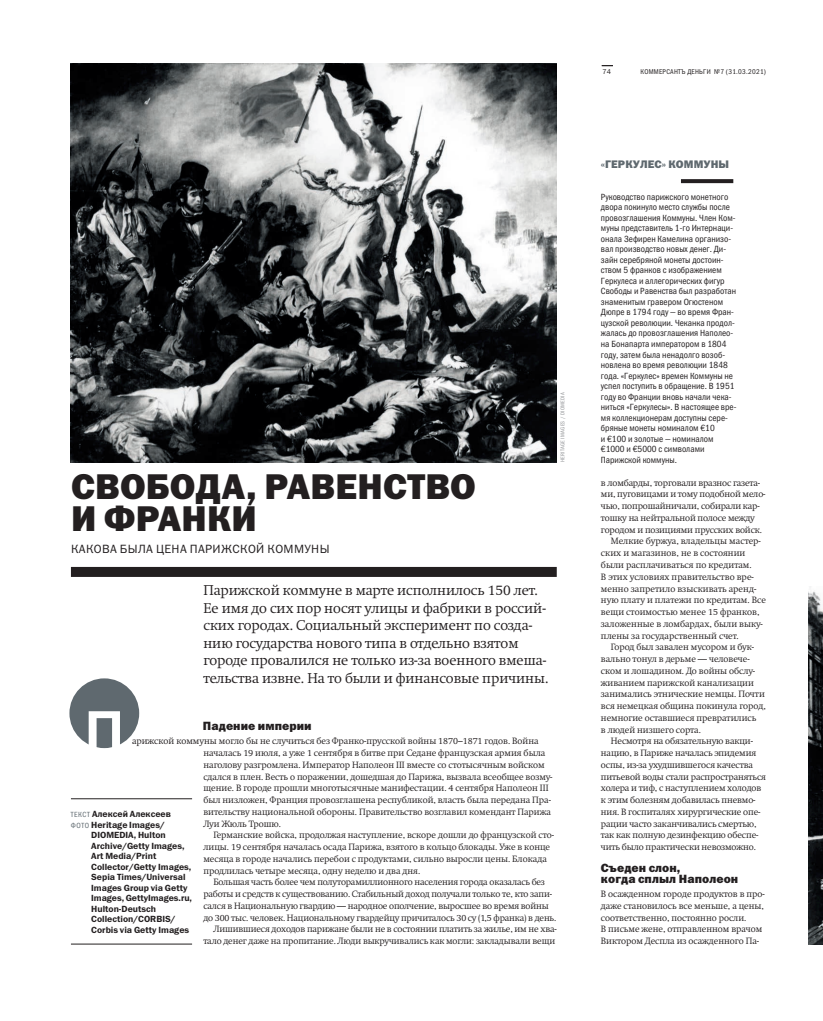
<style>
.page{position:relative;width:823px;height:1021px;background:#fff}
.page>*{position:absolute;margin:0;border:0;box-sizing:border-box;transform-origin:0 0}
.t1{font:36px/32px "Franklin Gothic Heavy ITC";color:#231f20}
.t2{font:14px/17.5px "Swift Light C";color:#231f20}
.t3{font:12px/11.7px "Franklin Gothic Heavy ITC";letter-spacing:.005em;color:#231f20}
.t4{font:12px "Franklin Gothic Book ITC";letter-spacing:.03em;color:#231f20}
.t5{font:11px "Franklin Gothic Heavy ITC";letter-spacing:.01em;color:#5f696f}
.t6{font:9px/11.8px "Swift Light C";letter-spacing:-.005em;color:#231f20}
.t7{font:9px/10.5px "Franklin Gothic Book Cond ITC";color:#231f20}
.t8{font:9px "Franklin Gothic Demi ITC";color:#231f20}
.t9{font:7px "Franklin Gothic Book Cond ITC";letter-spacing:.035em;color:#231f20}
.t10{font:7px "Franklin Gothic Book ITC";color:#231f20}
.t11{font:5.5px "Franklin Gothic Book Cond ITC";letter-spacing:.04em;color:#939598}
.s1{font-family:"Franklin Gothic Book Cond ITC";font-size:7.5px;color:#5f696f}
</style>
<div class="page">
<hr style="left:71px;top:943px;width:121px;height:1px;background:#231f20">
<div style="left:71px;top:567px;width:485px;height:10px;background:#231f20"></div>
<hr style="left:71px;top:798px;width:121px;height:1px;background:#231f20">
<svg style="left:681px;top:179px;width:51px;height:4px"></svg>
<div style="left:69px;top:678px;width:70px;height:70px;background:#5f696f;border-radius:50%"></div>
<svg style="left:89px;top:711px;width:31px;height:37px"></svg>
<img style="left:71px;top:63px;width:485px;height:399px">
<img style="left:808px;top:587px;width:14px;height:357px">
<h1 class="t1" style="left:71px;top:471px;width:406px">СВОБОДА, РАВЕНСТВО<br>И ФРАНКИ</h1>
<h3 class="t4" style="left:71px;top:541px;width:260px">КАКОВА БЫЛА ЦЕНА ПАРИЖСКОЙ КОММУНЫ</h3>
<p class="t2" style="left:203px;top:581px;width:346px">Парижской коммуне в марте исполнилось 150 лет.<br>Ее имя до сих пор носят улицы и фабрики в россий&shy;ских городах. Социальный эксперимент по созда&shy;нию государства нового типа в отдельно взятом городе провалился не только из-за военного вмеша&shy;тельства извне. На то были и финансовые причины.</p>
<p class="t11" style="left:559px;top:462px;width:71px;rotate:-90deg">HERITAGE IMAGES / DIOMEDIA</p>
<h3 class="t3" style="left:203px;top:721px;width:110px">Падение империи</h3>
<p class="t6" style="left:203px;top:735px;width:350px;text-indent:-71px">арижской коммуны могло бы не случиться без Франко-прусской войны 1870–1871 годов. Война началась 19 июля, а уже 1 сентября в битве при Седане французская армия была наголову разгромлена. Император Наполеон III вместе со стотысячным войском сдался в плен. Весть о поражении, дошедшая до Парижа, вызвала всеобщее возму&shy;щение. В городе прошли многотысячные манифестации. 4 сентября Наполеон III был низложен, Франция провозглашена республикой, власть была передана Пра&shy;вительству национальной обороны. Правительство возглавил комендант Парижа Луи Жюль Трошю.</p>
<p class="t6" style="left:203px;top:829px;width:352px;text-indent:10px">Германские войска, продолжая наступление, вскоре дошли до французской сто&shy;лицы. 19 сентября началась осада Парижа, взятого в кольцо блокады. Уже в конце месяца в городе начались перебои с продуктами, сильно выросли цены. Блокада продлилась четыре месяца, одну неделю и два дня.</p>
<p class="t6" style="left:213px;top:876px;width:333px">Большая часть более чем полуторамиллионного населения города оказалась без</p>
<p class="t6" style="left:203px;top:888px;width:350px">работы и средств к существованию. Стабильный доход получали только те, кто запи-</p>
<p class="t6" style="left:203px;top:899px;width:346px">сался в Национальную гвардию — народное ополчение, выросшее во время войны</p>
<p class="t6" style="left:203px;top:911px;width:354px">до 300 тыс. человек. Национальному гвардейцу причиталось 30 су (1,5 франка) в день.</p>
<p class="t6" style="left:213px;top:923px;width:344px">Лишившиеся доходов парижане были не в состоянии платить за жилье, им не хва-</p>
<p class="t6" style="left:203px;top:935px;width:353px">тало денег даже на пропитание. Люди выкручивались как могли: закладывали вещи</p>
<p class="t8" style="left:71px;top:808px;width:102px"><span class="s1">ТЕКСТ</span> Алексей Алексеев</p>
<p class="t8" style="left:71px;top:819px;width:95px"><span class="s1">ФОТО</span> Heritage Images/</p>
<p class="t8" style="left:91px;top:829px;width:76px">DIOMEDIA, Hulton</p>
<p class="t8" style="left:91px;top:840px;width:95px">Archive/Getty Images,</p>
<p class="t8" style="left:91px;top:850px;width:67px">Art Media/Print</p>
<p class="t8" style="left:91px;top:861px;width:102px">Collector/Getty Images,</p>
<p class="t8" style="left:91px;top:871px;width:96px">Sepia Times/Universal</p>
<p class="t8" style="left:91px;top:882px;width:98px">Images Group via Getty</p>
<p class="t8" style="left:91px;top:892px;width:102px">Images, GettyImages.ru,</p>
<p class="t8" style="left:91px;top:903px;width:66px">Hulton-Deutsch</p>
<p class="t8" style="left:91px;top:913px;width:86px">Collection/CORBIS/</p>
<p class="t8" style="left:91px;top:924px;width:99px">Corbis via Getty Images</p>
<p class="t10" style="left:602px;top:67px;width:10px">74</p>
<p class="t9" style="left:640px;top:68px;width:127px">КОММЕРСАНТЪ ДЕНЬГИ №7 (31.03.2021)</p>
<p class="t5" style="left:600px;top:158px;width:130px">«ГЕРКУЛЕС» КОММУНЫ</p>
<p class="t7" style="left:600px;top:192px;width:137px">Руководство парижского монетного двора покинуло место службы после провозглашения Коммуны. Член Ком&shy;муны представитель 1-го Интернаци&shy;онала Зефирен Камелина организо&shy;вал производство новых денег. Ди&shy;зайн серебряной монеты достоин&shy;ством 5 франков с изображением<br>Геркулеса и аллегорических фигур<br>Свободы и Равенства был разработан знаменитым гравером Огюстеном<br>Дюпре в 1794 году — во время Фран&shy;цузской революции. Чеканка продол&shy;жалась до провозглашения Наполео&shy;на Бонапарта императором в 1804 году, затем была ненадолго возоб&shy;новлена во время революции 1848 года. «Геркулес» времен Коммуны не успел поступить в обращение. В 1951 году во Франции вновь начали чека&shy;ниться «Геркулесы». В настоящее вре&shy;мя коллекционерам доступны сере&shy;бряные монеты номиналом €10<br>и €100 и золотые — номиналом €1000 и €5000 с символами<br>Парижской коммуны.</p>
<p class="t6" style="left:600px;top:476px;width:160px">в ломбарды, торговали вразнос газета-</p>
<p class="t6" style="left:600px;top:488px;width:166px">ми, пуговицами и тому подобной мело-</p>
<p class="t6" style="left:600px;top:500px;width:160px">чью, попрошайничали, собирали кар-</p>
<p class="t6" style="left:600px;top:512px;width:155px">тошку на нейтральной полосе между</p>
<p class="t6" style="left:600px;top:523px;width:162px">городом и позициями прусских войск.</p>
<p class="t6" style="left:610px;top:535px;width:151px">Мелкие буржуа, владельцы мастер-</p>
<p class="t6" style="left:600px;top:547px;width:146px">ских и магазинов, не в состоянии</p>
<p class="t6" style="left:600px;top:559px;width:152px">были расплачиваться по кредитам.</p>
<p class="t6" style="left:600px;top:570px;width:154px">В этих условиях правительство вре-</p>
<p class="t6" style="left:600px;top:582px;width:157px">менно запретило взыскивать аренд-</p>
<p class="t6" style="left:600px;top:594px;width:166px">ную плату и платежи по кредитам. Все</p>
<p class="t6" style="left:600px;top:606px;width:160px">вещи стоимостью менее 15 франков,</p>
<p class="t6" style="left:600px;top:617px;width:163px">заложенные в ломбардах, были выку-</p>
<p class="t6" style="left:600px;top:629px;width:139px">плены за государственный счет.</p>
<p class="t6" style="left:610px;top:641px;width:145px">Город был завален мусором и бук-</p>
<p class="t6" style="left:600px;top:653px;width:150px">вально тонул в дерьме — человече-</p>
<p class="t6" style="left:600px;top:665px;width:155px">ском и лошадином. До войны обслу-</p>
<p class="t6" style="left:600px;top:676px;width:154px">живанием парижской канализации</p>
<p class="t6" style="left:600px;top:688px;width:165px">занимались этнические немцы. Почти</p>
<p class="t6" style="left:600px;top:700px;width:166px">вся немецкая община покинула город,</p>
<p class="t6" style="left:600px;top:712px;width:157px">немногие оставшиеся превратились</p>
<p class="t6" style="left:600px;top:723px;width:101px">в людей низшего сорта.</p>
<p class="t6" style="left:610px;top:735px;width:143px">Несмотря на обязательную вакци-</p>
<p class="t6" style="left:600px;top:747px;width:157px">нацию, в Париже началась эпидемия</p>
<p class="t6" style="left:600px;top:759px;width:153px">оспы, из-за ухудшившегося качества</p>
<p class="t6" style="left:600px;top:770px;width:166px">питьевой воды стали распространяться</p>
<p class="t6" style="left:600px;top:782px;width:162px">холера и тиф, с наступлением холодов</p>
<p class="t6" style="left:600px;top:794px;width:156px">к этим болезням добавилась пневмо-</p>
<p class="t6" style="left:600px;top:806px;width:161px">ния. В госпиталях хирургические опе-</p>
<p class="t6" style="left:600px;top:817px;width:157px">рации часто заканчивались смертью,</p>
<p class="t6" style="left:600px;top:829px;width:159px">так как полную дезинфекцию обеспе-</p>
<p class="t6" style="left:600px;top:841px;width:156px">чить было практически невозможно.</p>
<h3 class="t3" style="left:600px;top:862px;width:139px">Съеден слон,<br>когда сплыл Наполеон</h3>
<p class="t6" style="left:600px;top:888px;width:165px">В осажденном городе продуктов в про&shy;даже становилось все меньше, а цены, соответственно, постоянно росли.<br>В письме жене, отправленном врачом Виктором Деспла из осажденного Па-</p>
</div>
